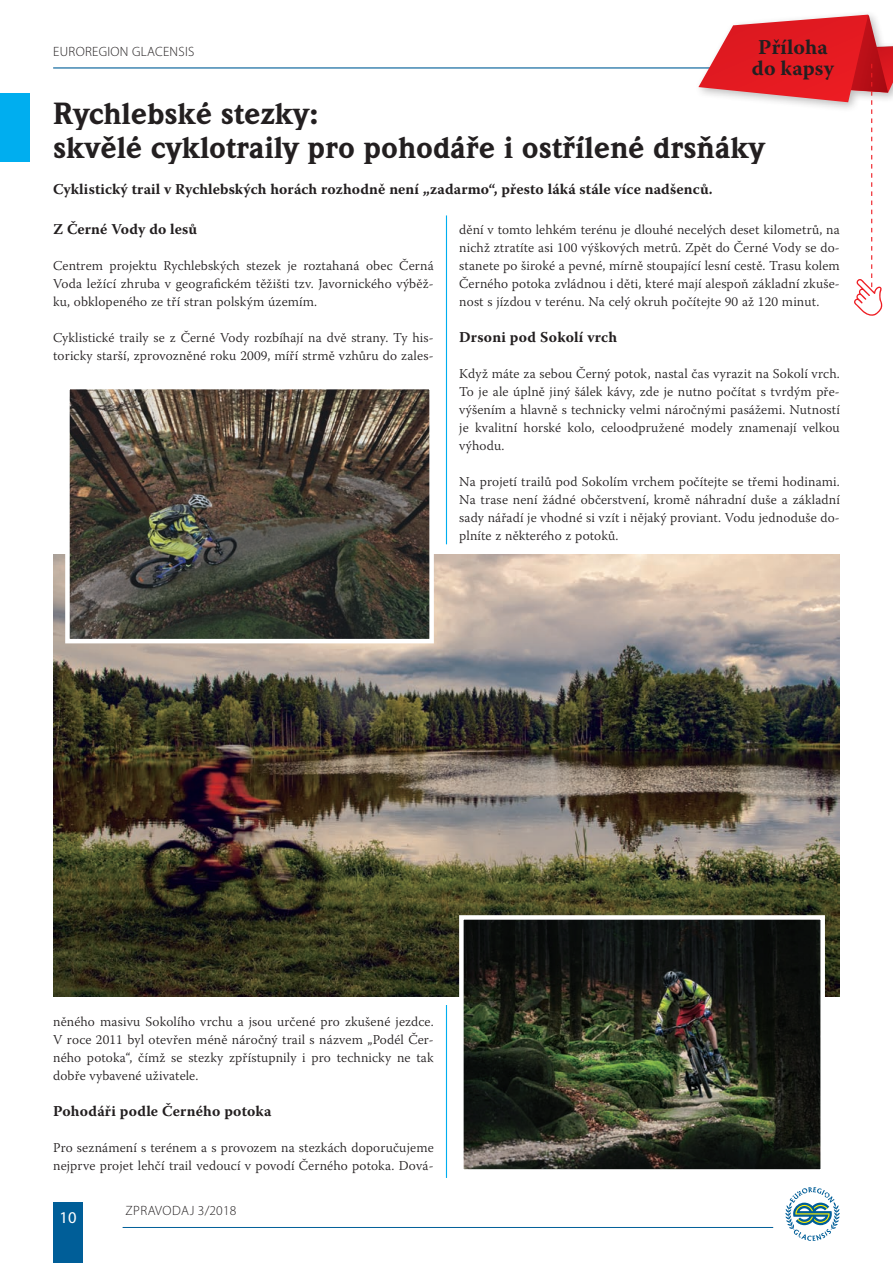
<style>
.page{position:relative;width:893px;height:1263px;background:#fff}
.page>*{position:absolute;margin:0;border:0;box-sizing:border-box;transform-origin:0 0}
.t1{font:30px/34.5px "Weidemann Itc TCE Blac";color:#231f20}
.t2{font:700 21px/21px "Warnock Pro";letter-spacing:.005em;color:#231f20;text-align:center}
.t3{font:16.5px "Myriad Pro";color:#fff}
.t4{font:700 15px "Warnock Pro";letter-spacing:.005em;color:#231f20}
.t5{font:300 13.5px/18px "Warnock Pro";letter-spacing:.01em;color:#231f20;text-align:justify}
.t6{font:300 13.5px "Myriad Pro";letter-spacing:.02em;color:#231f20}
</style>
<div class="page">
<div style="left:53px;top:1202px;width:30px;height:61px;background:#005e98"></div>
<hr style="left:123px;top:1227px;width:650px;height:1px;background:#005e98">
<svg style="left:785px;top:1187px;width:55px;height:54px"></svg>
<hr style="left:53px;top:67px;width:840px;height:2px;background:#005e98">
<div style="left:693px;top:9px;width:200px;height:104px;background:#fff"></div>
<img style="left:53px;top:555px;width:787px;height:441px">
<div style="left:0;top:94px;width:30px;height:68px;background:#00aeef"></div>
<hr style="left:446px;top:215px;width:1px;height:329px;background:#00aeef">
<hr style="left:446px;top:1005px;width:1px;height:173px;background:#00aeef">
<img style="left:70px;top:390px;width:359px;height:248px">
<div style="left:65px;top:385px;width:369px;height:258px;border:4px solid #fff"></div>
<img style="left:464px;top:920px;width:356px;height:249px">
<div style="left:459px;top:915px;width:366px;height:259px;border:4px solid #fff"></div>
<svg style="left:698px;top:15px;width:195px;height:301px"></svg>
<p class="t6" style="left:53px;top:44px;width:143px">EUROREGION GLACENSIS</p>
<h2 class="t2" style="left:752px;top:37px;width:84px">Příloha do kapsy</h2>
<h1 class="t1" style="left:53px;top:97px;width:713px">Rychlebské stezky:<br>skvělé cyklotraily pro pohodáře i ostřílené drsňáky</h1>
<p class="t4" style="left:53px;top:180px;width:661px">Cyklistický trail v Rychlebských horách rozhodně není „zadarmo“, přesto láká stále více nadšenců.</p>
<p class="t4" style="left:53px;top:220px;width:145px">Z Černé Vody do lesů</p>
<p class="t5" style="left:53px;top:256px;width:382px">Centrem projektu Rychlebských stezek je roztahaná obec Černá Voda ležící zhruba v geografickém těžišti tzv. Javornického výběž&shy;ku, obklopeného ze tří stran polským územím.</p>
<p class="t5" style="left:53px;top:328px;width:382px">Cyklistické traily se z Černé Vody rozbíhají na dvě strany. Ty his&shy;toricky starší, zprovozněné roku 2009, míří strmě vzhůru do zales-</p>
<p class="t5" style="left:459px;top:220px;width:382px">dění v tomto lehkém terénu je dlouhé necelých deset kilometrů, na nichž ztratíte asi 100 výškových metrů. Zpět do Černé Vody se do&shy;stanete po široké a pevné, mírně stoupající lesní cestě. Trasu kolem Černého potoka zvládnou i děti, které mají alespoň základní zkuše&shy;nost s jízdou v terénu. Na celý okruh počítejte 90 až 120 minut.</p>
<p class="t4" style="left:459px;top:328px;width:159px">Drsoni pod Sokolí vrch</p>
<p class="t5" style="left:459px;top:364px;width:382px">Když máte za sebou Černý potok, nastal čas vyrazit na Sokolí vrch.<br>To je ale úplně jiný šálek kávy, zde je nutno počítat s tvrdým pře&shy;výšením a hlavně s technicky velmi náročnými pasážemi. Nutností je kvalitní horské kolo, celoodpružené modely znamenají velkou výhodu.</p>
<p class="t5" style="left:459px;top:472px;width:382px">Na projetí trailů pod Sokolím vrchem počítejte se třemi hodinami.<br>Na trase není žádné občerstvení, kromě náhradní duše a základní sady nářadí je vhodné si vzít i nějaký proviant. Vodu jednoduše do&shy;plníte z některého z potoků.</p>
<p class="t5" style="left:53px;top:1012px;width:382px">něného masivu Sokolího vrchu a jsou určené pro zkušené jezdce.<br>V roce 2011 byl otevřen méně náročný trail s názvem „Podél Čer&shy;ného potoka“, čímž se stezky zpřístupnily i pro technicky ne tak dobře vybavené uživatele.</p>
<p class="t4" style="left:53px;top:1102px;width:220px">Pohodáři podle Černého potoka</p>
<p class="t5" style="left:53px;top:1138px;width:382px">Pro seznámení s terénem a s provozem na stezkách doporučujeme nejprve projet lehčí trail vedoucí v povodí Černého potoka. Dová-</p>
<p class="t3" style="left:60px;top:1207px;width:18px">10</p>
<p class="t6" style="left:126px;top:1203px;width:112px">ZPRAVODAJ 3/2018</p>
</div>
